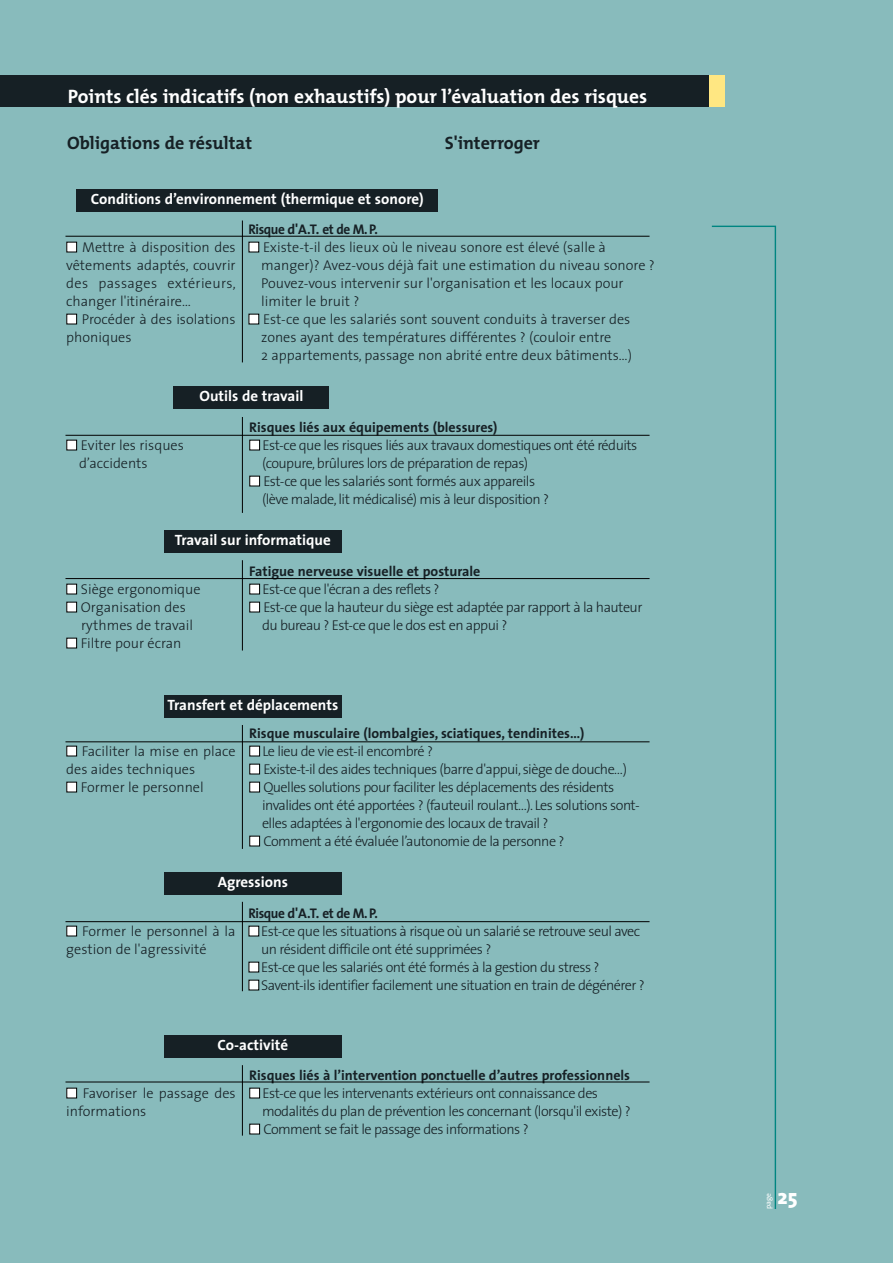
<style>
.page{position:relative;width:893px;height:1263px;background:#fff}
.page>*{position:absolute;margin:0;border:0;box-sizing:border-box;transform-origin:0 0}
.t1{font:800 21.3px "The Sans";color:#fff}
.t2{font:700 19.5px "The Mix";color:#fff}
.t3{font:700 18px "The Mix";color:#162025}
.t4{font:700 15px "The Sans";color:#fff}
.t5{font:300 14.25px/18px "The Sans";letter-spacing:-.035em;color:#162025}
.t6{font:300 14.25px/18px "The Sans";color:#162025}
.t7{font:700 14.1px "The Sans";color:#162025}
.t8{font:700 14.1px "The Sans";letter-spacing:-.03em;color:#162025;scale:.95 1}
.t9{font:7.5px "The Sans";color:#fff}
.s1{color:#fff}
</style>
<div class="page">
<div style="left:0;top:0;width:892px;height:1263px;background:#88bbbc"></div>
<div style="left:0;top:76px;width:724px;height:31px;background:#162025"></div>
<div style="left:709px;top:76px;width:15px;height:31px;background:#ffe782"></div>
<svg style="left:711px;top:225px;width:65px;height:984px"></svg>
<hr style="left:65px;top:236px;width:584px;height:1px;background:#000">
<hr style="left:65px;top:435px;width:584px;height:1px;background:#000">
<hr style="left:65px;top:578px;width:584px;height:1px;background:#000">
<div style="left:77px;top:190px;width:361px;height:22px;background:#162025"></div>
<div style="left:174px;top:386px;width:155px;height:22px;background:#162025"></div>
<div style="left:164px;top:531px;width:177px;height:22px;background:#162025"></div>
<hr style="left:242px;top:221px;width:1px;height:141px;background:#000">
<hr style="left:242px;top:417px;width:1px;height:96px;background:#000">
<hr style="left:242px;top:560px;width:1px;height:91px;background:#000">
<hr style="left:65px;top:742px;width:584px;height:1px;background:#000">
<div style="left:164px;top:695px;width:177px;height:22px;background:#162025"></div>
<hr style="left:242px;top:725px;width:1px;height:124px;background:#000">
<hr style="left:65px;top:921px;width:584px;height:1px;background:#000">
<div style="left:164px;top:872px;width:177px;height:22px;background:#162025"></div>
<hr style="left:242px;top:902px;width:1px;height:89px;background:#000">
<hr style="left:65px;top:1082px;width:584px;height:1px;background:#000">
<div style="left:164px;top:1036px;width:177px;height:22px;background:#162025"></div>
<hr style="left:242px;top:1065px;width:1px;height:71px;background:#000">
<h2 class="t2" style="left:68px;top:89px;width:581px">Points clés indicatifs (non exhaustifs) pour l’évaluation des risques</h2>
<p class="t3" style="left:67px;top:136px;width:186px">Obligations de résultat</p>
<p class="t3" style="left:445px;top:136px;width:97px">S'interroger</p>
<p class="t4" style="left:91px;top:194px;width:334px">Conditions d’environnement (thermique et sonore)</p>
<p class="t5" style="left:66px;top:240px;width:171px;text-align:justify"><span class="s1">■</span> Mettre à disposition des vêtements adaptés, couvrir des passages extérieurs, changer l'itinéraire…</p>
<p class="t6" style="left:66px;top:312px;width:171px"><span class="s1">■</span> Procéder à des isolations phoniques</p>
<p class="t8" style="left:248px;top:224px;width:138px">Risque d'A.T. et de M. P.</p>
<p class="t6" style="left:261px;top:240px;width:395px;text-indent:-13px"><span class="s1">■</span> Existe-t-il des lieux où le niveau sonore est élevé (salle à manger)? Avez-vous déjà fait une estimation du niveau sonore ?<br>Pouvez-vous intervenir sur l'organisation et les locaux pour limiter le bruit ?</p>
<p class="t6" style="left:261px;top:312px;width:372px;text-indent:-13px"><span class="s1">■</span> Est-ce que les salariés sont souvent conduits à traverser des zones ayant des températures différentes ? (couloir entre<br>2 appartements, passage non abrité entre deux bâtiments…)</p>
<p class="t6" style="left:79px;top:438px;width:106px;text-indent:-13px"><span class="s1">■</span> Eviter les risques d’accidents</p>
<p class="t4" style="left:199px;top:390px;width:105px">Outils de travail</p>
<p class="t7" style="left:249px;top:422px;width:250px">Risques liés aux équipements (blessures)</p>
<p class="t5" style="left:262px;top:438px;width:377px;text-indent:-13px"><span class="s1">■</span> Est-ce que les risques liés aux travaux domestiques ont été réduits (coupure, brûlures lors de préparation de repas)</p>
<p class="t5" style="left:262px;top:474px;width:288px;text-indent:-13px"><span class="s1">■</span> Est-ce que les salariés sont formés aux appareils (lève malade, lit médicalisé) mis à leur disposition ?</p>
<p class="t4" style="left:175px;top:535px;width:158px">Travail sur informatique</p>
<p class="t6" style="left:66px;top:582px;width:136px"><span class="s1">■</span> Siège ergonomique</p>
<p class="t6" style="left:81px;top:600px;width:113px;text-indent:-15px"><span class="s1">■</span> Organisation des rythmes de travail</p>
<p class="t6" style="left:66px;top:636px;width:117px"><span class="s1">■</span> Filtre pour écran</p>
<p class="t7" style="left:249px;top:566px;width:233px">Fatigue nerveuse visuelle et posturale</p>
<p class="t5" style="left:249px;top:582px;width:192px"><span class="s1">■</span> Est-ce que l'écran a des reflets ?</p>
<p class="t5" style="left:262px;top:600px;width:382px;text-indent:-13px"><span class="s1">■</span> Est-ce que la hauteur du siège est adaptée par rapport à la hauteur du bureau ? Est-ce que le dos est en appui ?</p>
<p class="t4" style="left:167px;top:700px;width:172px">Transfert et déplacements</p>
<p class="t6" style="left:66px;top:744px;width:171px"><span class="s1">■</span> Faciliter la mise en place des aides techniques</p>
<p class="t6" style="left:66px;top:780px;width:139px"><span class="s1">■</span> Former le personnel</p>
<p class="t7" style="left:249px;top:728px;width:337px">Risque musculaire (lombalgies, sciatiques, tendinites…)</p>
<p class="t5" style="left:249px;top:744px;width:185px"><span class="s1">■</span> Le lieu de vie est-il encombré ?</p>
<p class="t5" style="left:249px;top:762px;width:379px"><span class="s1">■</span> Existe-t-il des aides techniques (barre d'appui, siège de douche…)</p>
<p class="t5" style="left:262px;top:780px;width:379px;text-indent:-13px"><span class="s1">■</span> Quelles solutions pour faciliter les déplacements des résidents invalides ont été apportées ? (fauteuil roulant…). Les solutions sont&shy;elles adaptées à l'ergonomie des locaux de travail ?</p>
<p class="t5" style="left:249px;top:834px;width:317px"><span class="s1">■</span> Comment a été évaluée l’autonomie de la personne ?</p>
<p class="t4" style="left:218px;top:876px;width:72px">Agressions</p>
<p class="t6" style="left:66px;top:924px;width:171px"><span class="s1">■</span> Former le personnel à la gestion de l'agressivité</p>
<p class="t8" style="left:248px;top:908px;width:138px">Risque d'A.T. et de M. P.</p>
<p class="t5" style="left:261px;top:924px;width:380px;text-indent:-13px"><span class="s1">■</span> Est-ce que les situations à risque où un salarié se retrouve seul avec un résident difficile ont été supprimées ?</p>
<p class="t5" style="left:248px;top:960px;width:352px"><span class="s1">■</span> Est-ce que les salariés ont été formés à la gestion du stress ?</p>
<p class="t5" style="left:248px;top:978px;width:398px"><span class="s1">■</span> Savent-ils identifier facilement une situation en train de dégénérer ?</p>
<p class="t4" style="left:218px;top:1040px;width:72px">Co-activité</p>
<p class="t6" style="left:66px;top:1086px;width:171px"><span class="s1">■</span> Favoriser le passage des informations</p>
<p class="t7" style="left:249px;top:1070px;width:382px">Risques liés à l’intervention ponctuelle d’autres professionnels</p>
<p class="t5" style="left:262px;top:1086px;width:370px;text-indent:-13px"><span class="s1">■</span> Est-ce que les intervenants extérieurs ont connaissance des modalités du plan de prévention les concernant (lorsqu'il existe) ?</p>
<p class="t5" style="left:249px;top:1122px;width:281px"><span class="s1">■</span> Comment se fait le passage des informations ?</p>
<p class="t9" style="left:765px;top:1209px;width:18px;rotate:-90deg">page</p>
<h1 class="t1" style="left:777px;top:1189px;width:22px">25</h1>
</div>
